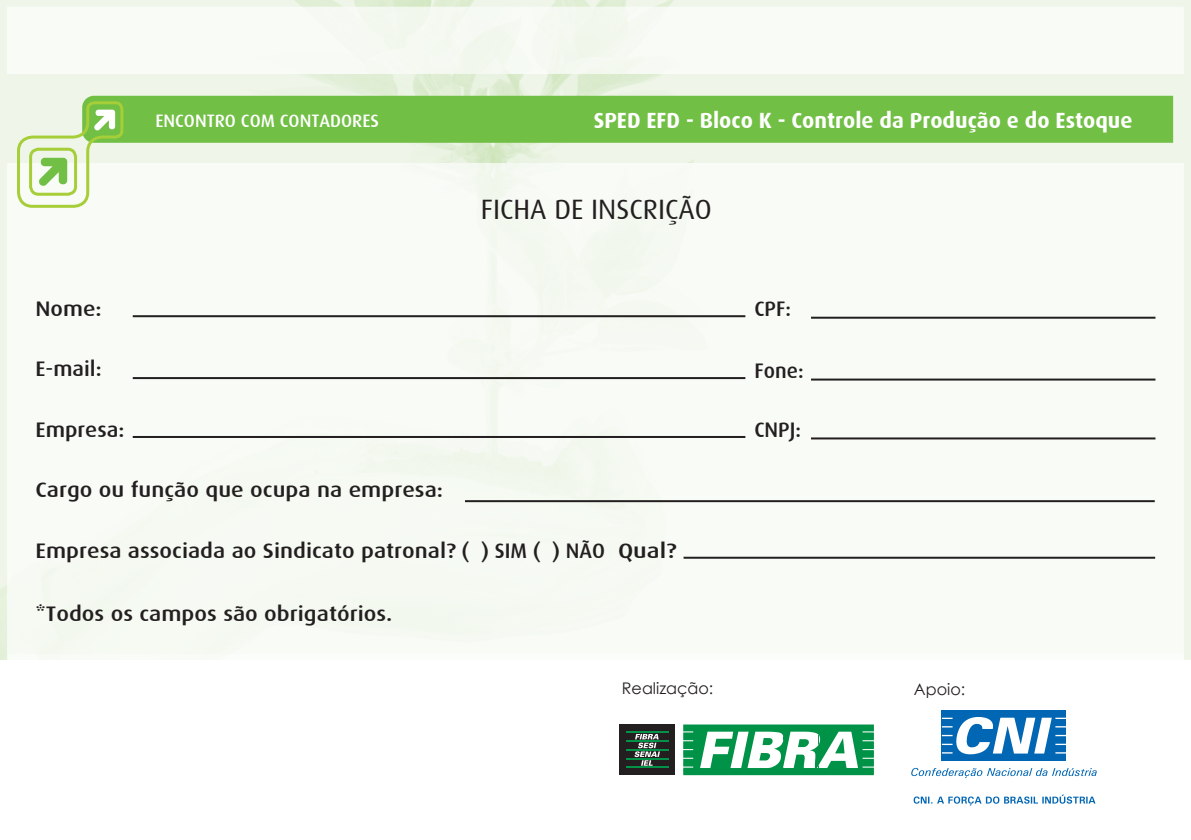
<style>
.page{position:relative;width:1191px;height:840px;background:#fff}
.page>*{position:absolute;margin:0;border:0;box-sizing:border-box;transform-origin:0 0}
.t1{font:28px "Dax";color:#231f20}
.t2{font:700 22px "Dax";color:#fff}
.t3{font:500 21px "Dax";color:#231f20;scale:1.12 1}
.t4{font:500 21px "Dax";color:#231f20}
.t5{font:500 21px "Dax";color:#231f20;scale:1.08 1}
.t6{font:500 21px "Dax";color:#231f20;scale:1.06 1}
.t7{font:500 21px "Dax";color:#231f20;scale:1.11 1}
.t8{font:500 18px "Dax";color:#fff}
.t9{font:16px "Century Gothic";color:#231f20}
</style>
<div class="page">
<img style="left:0;top:0;width:1191px;height:659px">
<div style="left:82px;top:96px;width:1091px;height:47px;background:#71bf44"></div>
<svg style="left:16px;top:100px;width:109px;height:109px"></svg>
<hr style="left:133px;top:315px;width:612px;height:2px;background:#231f20">
<hr style="left:133px;top:377px;width:612px;height:2px;background:#231f20">
<hr style="left:133px;top:435px;width:612px;height:2px;background:#231f20">
<hr style="left:465px;top:500px;width:689px;height:2px;background:#231f20">
<hr style="left:683px;top:556px;width:472px;height:2px;background:#231f20">
<hr style="left:811px;top:316px;width:344px;height:2px;background:#231f20">
<hr style="left:811px;top:378px;width:344px;height:2px;background:#231f20">
<hr style="left:811px;top:437px;width:344px;height:2px;background:#231f20">
<div style="left:942px;top:710px;width:124px;height:50px;background:#0166b3"></div>
<svg style="left:942px;top:717px;width:124px;height:36px"></svg>
<svg style="left:911px;top:767px;width:185px;height:10px"></svg>
<svg style="left:913px;top:794px;width:182px;height:11px"></svg>
<div style="left:619px;top:724px;width:56px;height:50px;background:#231f20"></div>
<hr style="left:626px;top:766px;width:42px;height:1px;background:#009247">
<hr style="left:626px;top:757px;width:42px;height:1px;background:#009247">
<hr style="left:626px;top:749px;width:42px;height:1px;background:#009247">
<hr style="left:626px;top:740px;width:42px;height:1px;background:#009247">
<hr style="left:626px;top:731px;width:42px;height:1px;background:#009247">
<svg style="left:634px;top:734px;width:26px;height:31px"></svg>
<svg style="left:683px;top:724px;width:191px;height:50px"></svg>
<p class="t8" style="left:155px;top:110px;width:225px">ENCONTRO COM CONTADORES</p>
<p class="t2" style="left:593px;top:107px;width:540px">SPED EFD - Bloco K - Controle da Produção e do Estoque</p>
<p class="t7" style="left:36px;top:297px;width:61px">Nome:</p>
<p class="t6" style="left:36px;top:356px;width:64px">E-mail:</p>
<p class="t5" style="left:36px;top:417px;width:84px">Empresa:</p>
<p class="t3" style="left:36px;top:477px;width:365px">Cargo ou função que ocupa na empresa:</p>
<h1 class="t1" style="left:481px;top:194px;width:232px">FICHA DE INSCRIÇÃO</h1>
<p class="t3" style="left:36px;top:538px;width:574px">Empresa associada ao Sindicato patronal? ( ) SIM ( ) NÃO Qual?</p>
<p class="t3" style="left:36px;top:602px;width:320px">*Todos os campos são obrigatórios.</p>
<p class="t4" style="left:754px;top:297px;width:38px">CPF:</p>
<p class="t4" style="left:754px;top:359px;width:51px">Fone:</p>
<p class="t4" style="left:754px;top:417px;width:48px">CNPJ:</p>
<p class="t9" style="left:622px;top:676px;width:93px">Realização:</p>
<p class="t9" style="left:914px;top:677px;width:53px">Apoio:</p>
</div>
